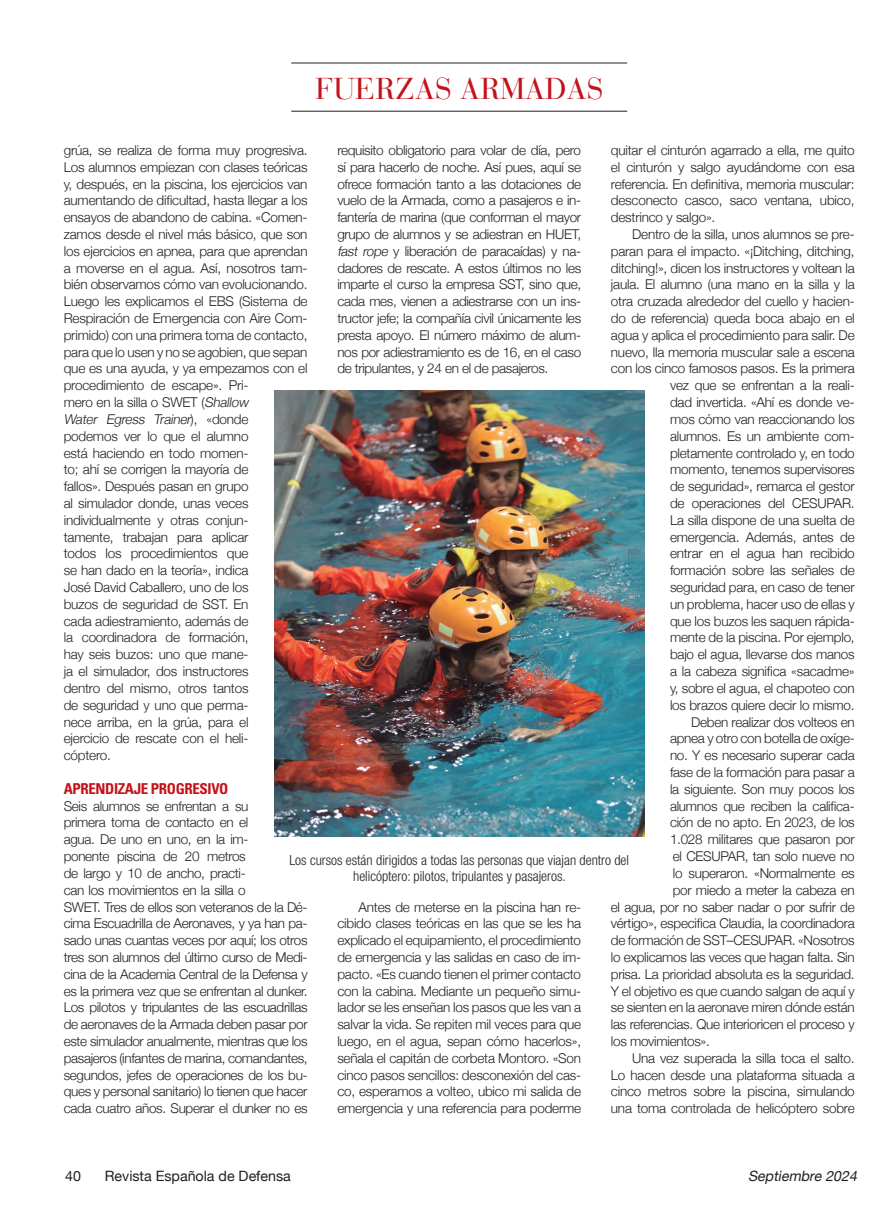
<style>
.page{position:relative;width:893px;height:1217px;background:#fff}
.page>*{position:absolute;margin:0;border:0;box-sizing:border-box;transform-origin:0 0}
.Título_B{font:30px "Bauer Bodoni";color:#c4121a}
.Ladillo{font:700 condensed 15px "Univers";letter-spacing:-.025em;color:#c4121a}
.t1{font:14.25px "Helvetica Neue";color:#231f20}
.t2{font:italic 14.25px "Helvetica Neue";color:#231f20}
.Título_B-2{font:300 condensed 13.95px/16.5px "Helvetica Neue";color:#231f20;text-align:center}
.Coro-Texto{font:300 13.5px/16.8px "Helvetica Neue";letter-spacing:-.015em;color:#231f20;text-align:justify}
.s1{font-style:italic}
</style>
<div class="page">
<img style="left:274px;top:390px;width:370px;height:446px">
<hr style="left:291px;top:63px;width:336px;height:1px;background:#231f20">
<hr style="left:291px;top:111px;width:336px;height:1px;background:#231f20">
<p class="Título_B" style="left:315px;top:71px;width:290px">FUERZAS ARMADAS</p>
<p class="Coro-Texto" style="left:64px;top:141px;width:245px;text-align:left">grúa, se realiza de forma muy progresiva.<br>Los alumnos empiezan con clases teóricas y, después, en la piscina, los ejercicios van aumentando de dificultad, hasta llegar a los ensayos de abandono de cabina. «Comen&shy;zamos desde el nivel más básico, que son los ejercicios en apnea, para que aprendan a moverse en el agua. Así, nosotros tam&shy;bién observamos cómo van evolucionando.<br>Luego les explicamos el EBS (Sistema de Respiración de Emergencia con Aire Com&shy;primido) con una primera toma de contacto, para que lo usen y no se agobien, que sepan que es una ayuda, y ya empezamos con el procedimiento de escape». Pri-<br>mero en la silla o SWET (<span class="s1">Shallow<br>Water Egress Trainer</span>) , « d o n d e<br>podemos ver lo que el alumno<br>está haciendo en todo momen-<br>to; ahí se corrigen la mayoría de<br>fallos». Después pasan en grupo<br>al simulador donde, unas veces individualmente y otras conjun-<br>tamente, trabajan para aplicar<br>todos los procedimientos que<br>se han dado en la teoría», indica<br>José David Caballero, uno de los<br>buzos de seguridad de SST. En<br>cada adiestramiento, además de<br>la coordinadora de formación,<br>hay seis buzos: uno que mane-<br>ja el simulador, dos instructores<br>dentro del mismo, otros tantos<br>de seguridad y uno que perma-<br>nece arriba, en la grúa, para el<br>ejercicio de rescate con el heli-<br>cóptero.</p>
<p class="Ladillo" style="left:64px;top:779px;width:166px">APRENDIZAJE PROGRESIVO</p>
<p class="Coro-Texto" style="left:64px;top:796px;width:245px;text-align:left">Seis alumnos se enfrentan a su<br>primera toma de contacto en el<br>agua. De uno en uno, en la im-<br>ponente piscina de 20 metros<br>de largo y 10 de ancho, practi-<br>can los movimientos en la silla o<br>SWET. Tres de ellos son veteranos de la Dé&shy;cima Escuadrilla de Aeronaves, y ya han pa&shy;sado unas cuantas veces por aquí; los otros tres son alumnos del último curso de Medi&shy;cina de la Academia Central de la Defensa y es la primera vez que se enfrentan al dunker.<br>Los pilotos y tripulantes de las escuadrillas de aeronaves de la Armada deben pasar por este simulador anualmente, mientras que los pasajeros (infantes de marina, comandantes, segundos, jefes de operaciones de los bu&shy;ques y personal sanitario) lo tienen que hacer cada cuatro años. Superar el dunker no es</p>
<p class="Coro-Texto" style="left:337px;top:141px;width:245px">requisito obligatorio para volar de día, pero sí para hacerlo de noche. Así pues, aquí se ofrece formación tanto a las dotaciones de vuelo de la Armada, como a pasajeros e in&shy;fantería de marina (que conforman el mayor grupo de alumnos y se adiestran en HUET, <span class="s1">fast rope</span> y liberación de paracaídas) y na&shy;dadores de rescate. A estos últimos no les imparte el curso la empresa SST, sino que, cada mes, vienen a adiestrarse con un ins&shy;tructor jefe; la compañía civil únicamente les presta apoyo. El número máximo de alum&shy;nos por adiestramiento es de 16, en el caso de tripulantes, y 24 en el de pasajeros.</p>
<p class="Coro-Texto" style="left:611px;top:141px;width:245px">quitar el cinturón agarrado a ella, me quito el cinturón y salgo ayudándome con esa referencia. En definitiva, memoria muscular: desconecto casco, saco ventana, ubico, destrinco y salgo».</p>
<p class="Coro-Texto" style="left:611px;top:225px;width:245px;text-align:right">Dentro de la silla, unos alumnos se pre&shy;paran para el impacto. «¡Ditching, ditching, ditching!», dicen los instructores y voltean la jaula. El alumno (una mano en la silla y la otra cruzada alrededor del cuello y hacien&shy;do de referencia) queda boca abajo en el agua y aplica el procedimiento para salir. De nuevo, lla memoria muscular sale a escena con los cinco famosos pasos. Es la primera vez que se enfrentan a la reali-<br>dad invertida. «Ahí es donde ve-<br>mos cómo van reaccionando los<br>alumnos. Es un ambiente com&shy;pletamente controlado y, en todo momento, tenemos supervisores<br>de seguridad», remarca el gestor<br>de operaciones del CESUPAR.<br>La silla dispone de una suelta de emergencia. Además, antes de<br>entrar en el agua han recibido formación sobre las señales de seguridad para, en caso de tener<br>un problema, hacer uso de ellas y<br>que los buzos les saquen rápida-<br>mente de la piscina. Por ejemplo,<br>bajo el agua, llevarse dos manos<br>a la cabeza significa «sacadme»<br>y, sobre el agua, el chapoteo con<br>los brazos quiere decir lo mismo.</p>
<p class="Coro-Texto" style="left:691px;top:712px;width:165px">Deben realizar dos volteos en</p>
<p class="Coro-Texto" style="left:670px;top:729px;width:186px">apnea y otro con botella de oxíge-</p>
<p class="Coro-Texto" style="left:670px;top:745px;width:186px">no. Y es necesario superar cada</p>
<p class="Coro-Texto" style="left:670px;top:762px;width:186px">fase de la formación para pasar a</p>
<p class="Coro-Texto" style="left:670px;top:779px;width:186px">la siguiente. Son muy pocos los</p>
<p class="Coro-Texto" style="left:670px;top:796px;width:186px">alumnos que reciben la califica-</p>
<p class="Coro-Texto" style="left:670px;top:813px;width:186px">ción de no apto. En 2023, de los</p>
<p class="Coro-Texto" style="left:670px;top:829px;width:186px">1.028 militares que pasaron por</p>
<p class="Coro-Texto" style="left:673px;top:846px;width:183px">el CESUPAR, tan solo nueve no</p>
<p class="Coro-Texto" style="left:673px;top:863px;width:183px">lo superaron. «Normalmente es</p>
<p class="Coro-Texto" style="left:673px;top:880px;width:183px">por miedo a meter la cabeza en</p>
<p class="Coro-Texto" style="left:611px;top:897px;width:245px">el agua, por no saber nadar o por sufrir de</p>
<p class="Coro-Texto" style="left:611px;top:913px;width:245px">vértigo», especifica Claudia, la coordinadora</p>
<p class="Coro-Texto" style="left:611px;top:930px;width:245px">de formación de SST–CESUPAR. «Nosotros</p>
<p class="Coro-Texto" style="left:611px;top:947px;width:245px">lo explicamos las veces que hagan falta. Sin</p>
<p class="Coro-Texto" style="left:611px;top:964px;width:245px">prisa. La prioridad absoluta es la seguridad.</p>
<p class="Coro-Texto" style="left:611px;top:981px;width:245px">Y el objetivo es que cuando salgan de aquí y</p>
<p class="Coro-Texto" style="left:611px;top:997px;width:245px">se sienten en la aeronave miren dónde están</p>
<p class="Coro-Texto" style="left:611px;top:1014px;width:245px">las referencias. Que interioricen el proceso y</p>
<p class="Coro-Texto" style="left:611px;top:1031px;width:100px">los movimientos».</p>
<p class="Coro-Texto" style="left:611px;top:1048px;width:245px;text-indent:21px">Una vez superada la silla toca el salto.<br>Lo hacen desde una plataforma situada a cinco metros sobre la piscina, simulando una toma controlada de helicóptero sobre</p>
<p class="Título_B-2" style="left:289px;top:851px;width:341px">Los cursos están dirigidos a todas las personas que viajan dentro del helicóptero: pilotos, tripulantes y pasajeros.</p>
<p class="Coro-Texto" style="left:337px;top:897px;width:245px;text-indent:21px">Antes de meterse en la piscina han re&shy;cibido clases teóricas en las que se les ha explicado el equipamiento, el procedimiento de emergencia y las salidas en caso de im&shy;pacto. «Es cuando tienen el primer contacto con la cabina. Mediante un pequeño simu&shy;lador se les enseñan los pasos que les van a salvar la vida. Se repiten mil veces para que luego, en el agua, sepan cómo hacerlos», señala el capitán de corbeta Montoro. «Son cinco pasos sencillos: desconexión del cas&shy;co, esperamos a volteo, ubico mi salida de emergencia y una referencia para poderme</p>
<p class="t1" style="left:65px;top:1165px;width:17px">40</p>
<p class="t1" style="left:105px;top:1165px;width:188px">Revista Española de Defensa</p>
<p class="t2" style="left:748px;top:1165px;width:114px">Septiembre 2024</p>
</div>
